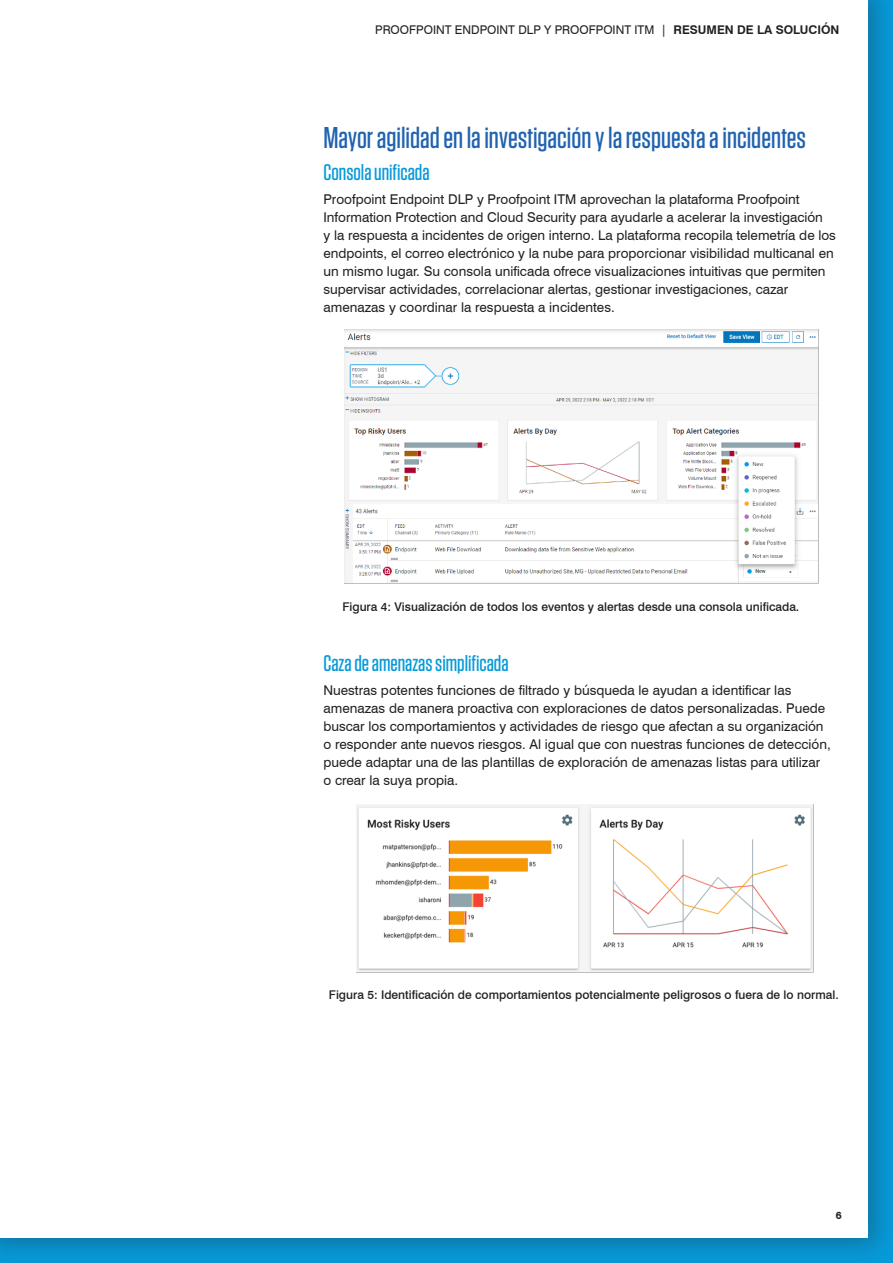
<style>
.page{position:relative;width:893px;height:1263px;background:#fff}
.page>*{position:absolute;margin:0;border:0;box-sizing:border-box;transform-origin:0 0}
.t1{font:500 30px "Tungsten";color:#2163b0}
.t2{font:500 22.5px "Tungsten";color:#069ad9}
.t3{font:13.5px/18px "Swiss 721 BT";color:#231f20}
.t4{font:500 12px "Swiss 721 BT";color:#231f20}
.t5{font:12px "Swiss 721 BT";color:#231f20}
.t6{font:700 10.5px "Swiss 721 BT";color:#231f20}
.s1{font-weight:700}
</style>
<div class="page">
<div style="left:0;top:0;width:893px;height:1263px;background:#231f20;opacity:.3"></div>
<div style="left:0;top:0;width:868px;height:1237px;background:#fff"></div>
<img style="left:345px;top:330px;width:473px;height:254px">
<img style="left:357px;top:805px;width:457px;height:168px">
<p class="t5" style="left:375px;top:22px;width:466px">PROOFPOINT ENDPOINT DLP Y PROOFPOINT ITM | <span class="s1">RESUMEN DE LA SOLUCIÓN</span></p>
<h1 class="t1" style="left:323px;top:122px;width:484px">Mayor agilidad en la investigación y la respuesta a incidentes</h1>
<h2 class="t2" style="left:323px;top:160px;width:108px">Consola unificada</h2>
<p class="t3" style="left:323px;top:190px;width:514px">Proofpoint Endpoint DLP y Proofpoint ITM aprovechan la plataforma Proofpoint Information Protection and Cloud Security para ayudarle a acelerar la investigación<br>y la respuesta a incidentes de origen interno. La plataforma recopila telemetría de los endpoints, el correo electrónico y la nube para proporcionar visibilidad multicanal en un mismo lugar. Su consola unificada ofrece visualizaciones intuitivas que permiten supervisar actividades, correlacionar alertas, gestionar investigaciones, cazar amenazas y coordinar la respuesta a incidentes.</p>
<p class="t4" style="left:342px;top:599px;width:458px">Figura 4: Visualización de todos los eventos y alertas desde una consola unificada.</p>
<h2 class="t2" style="left:323px;top:651px;width:187px">Caza de amenazas simplificada</h2>
<p class="t3" style="left:323px;top:681px;width:509px">Nuestras potentes funciones de filtrado y búsqueda le ayudan a identificar las amenazas de manera proactiva con exploraciones de datos personalizadas. Puede buscar los comportamientos y actividades de riesgo que afectan a su organización o responder ante nuevos riesgos. Al igual que con nuestras funciones de detección, puede adaptar una de las plantillas de exploración de amenazas listas para utilizar o crear la suya propia.</p>
<p class="t4" style="left:329px;top:988px;width:511px">Figura 5: Identificación de comportamientos potencialmente peligrosos o fuera de lo normal.</p>
<p class="t6" style="left:836px;top:1208px;width:7px">6</p>
</div>
